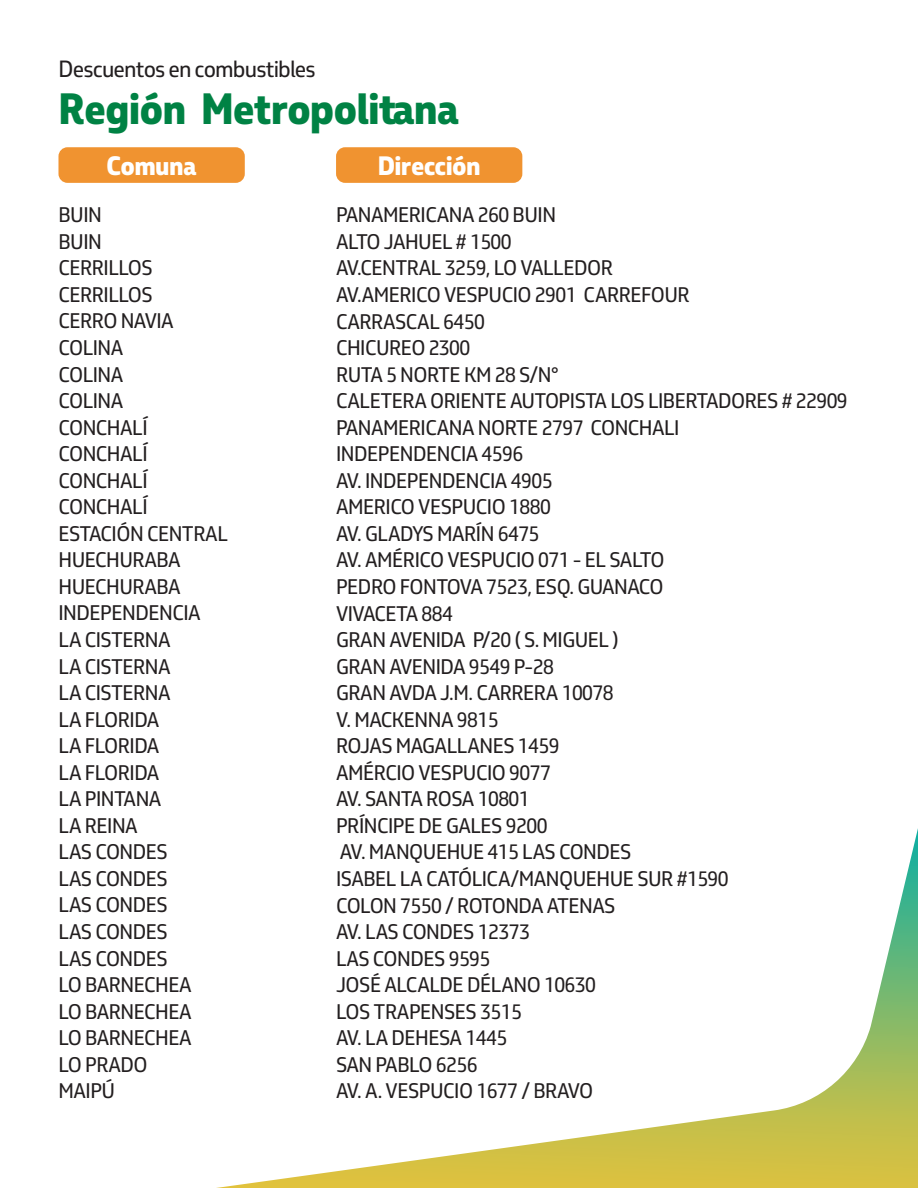
<style>
.page{position:relative;width:918px;height:1188px;background:#fff}
.page>*{position:absolute;margin:0;border:0;box-sizing:border-box;transform-origin:0 0}
.t1{font:800 42px "Petrobras Sans";letter-spacing:-.025em;color:#008244}
.t2{font:800 25.5px "Petrobras Sans";letter-spacing:-.025em;color:#fff}
.t3{font:22.5px "Petrobras Sans";letter-spacing:-.04em;color:#231f20}
.t4{font:20.25px/26.5px "Petrobras Sans";letter-spacing:-.025em;color:#231f20}
</style>
<div class="page">
<svg style="left:216px;top:828px;width:702px;height:360px"></svg>
<div style="left:58px;top:147px;width:187px;height:36px;background:#f09330;border-radius:9px"></div>
<div style="left:336px;top:147px;width:186px;height:36px;background:#f09330;border-radius:9px"></div>
<p class="t3" style="left:58px;top:55px;width:259px">Descuentos en combustibles</p>
<h1 class="t1" style="left:58px;top:80px;width:402px">Región Metropolitana</h1>
<p class="t2" style="left:107px;top:148px;width:92px">Comuna</p>
<p class="t2" style="left:378px;top:148px;width:104px">Dirección</p>
<p class="t4" style="left:58px;top:202px;width:171px">BUIN<br>BUIN<br>CERRILLOS<br>CERRILLOS<br>CERRO NAVIA<br>COLINA<br>COLINA<br>COLINA<br>CONCHALÍ<br>CONCHALÍ<br>CONCHALÍ<br>CONCHALÍ<br>ESTACIÓN CENTRAL<br>HUECHURABA<br>HUECHURABA<br>INDEPENDENCIA<br>LA CISTERNA<br>LA CISTERNA<br>LA CISTERNA<br>LA FLORIDA<br>LA FLORIDA<br>LA FLORIDA<br>LA PINTANA<br>LA REINA<br>LAS CONDES<br>LAS CONDES<br>LAS CONDES<br>LAS CONDES<br>LAS CONDES<br>LO BARNECHEA<br>LO BARNECHEA<br>LO BARNECHEA<br>LO PRADO<br>MAIPÚ</p>
<p class="t4" style="left:336px;top:202px;width:513px">PANAMERICANA 260 BUIN<br>ALTO JAHUEL # 1500<br>AV.CENTRAL 3259, LO VALLEDOR<br>AV.AMERICO VESPUCIO 2901 CARREFOUR<br>CARRASCAL 6450<br>CHICUREO 2300<br>RUTA 5 NORTE KM 28 S/N°<br>CALETERA ORIENTE AUTOPISTA LOS LIBERTADORES # 22909<br>PANAMERICANA NORTE 2797 CONCHALI<br>INDEPENDENCIA 4596<br>AV. INDEPENDENCIA 4905<br>AMERICO VESPUCIO 1880<br>AV. GLADYS MARÍN 6475<br>AV. AMÉRICO VESPUCIO 071 - EL SALTO<br>PEDRO FONTOVA 7523, ESQ. GUANACO<br>VIVACETA 884<br>GRAN AVENIDA P/20 ( S. MIGUEL )<br>GRAN AVENIDA 9549 P-28<br>GRAN AVDA J.M. CARRERA 10078<br>V. MACKENNA 9815<br>ROJAS MAGALLANES 1459<br>AMÉRCIO VESPUCIO 9077<br>AV. SANTA ROSA 10801<br>PRÍNCIPE DE GALES 9200<br>AV. MANQUEHUE 415 LAS CONDES<br>ISABEL LA CATÓLICA/MANQUEHUE SUR #1590<br>COLON 7550 / ROTONDA ATENAS<br>AV. LAS CONDES 12373<br>LAS CONDES 9595<br>JOSÉ ALCALDE DÉLANO 10630<br>LOS TRAPENSES 3515<br>AV. LA DEHESA 1445<br>SAN PABLO 6256<br>AV. A. VESPUCIO 1677 / BRAVO</p>
</div>
